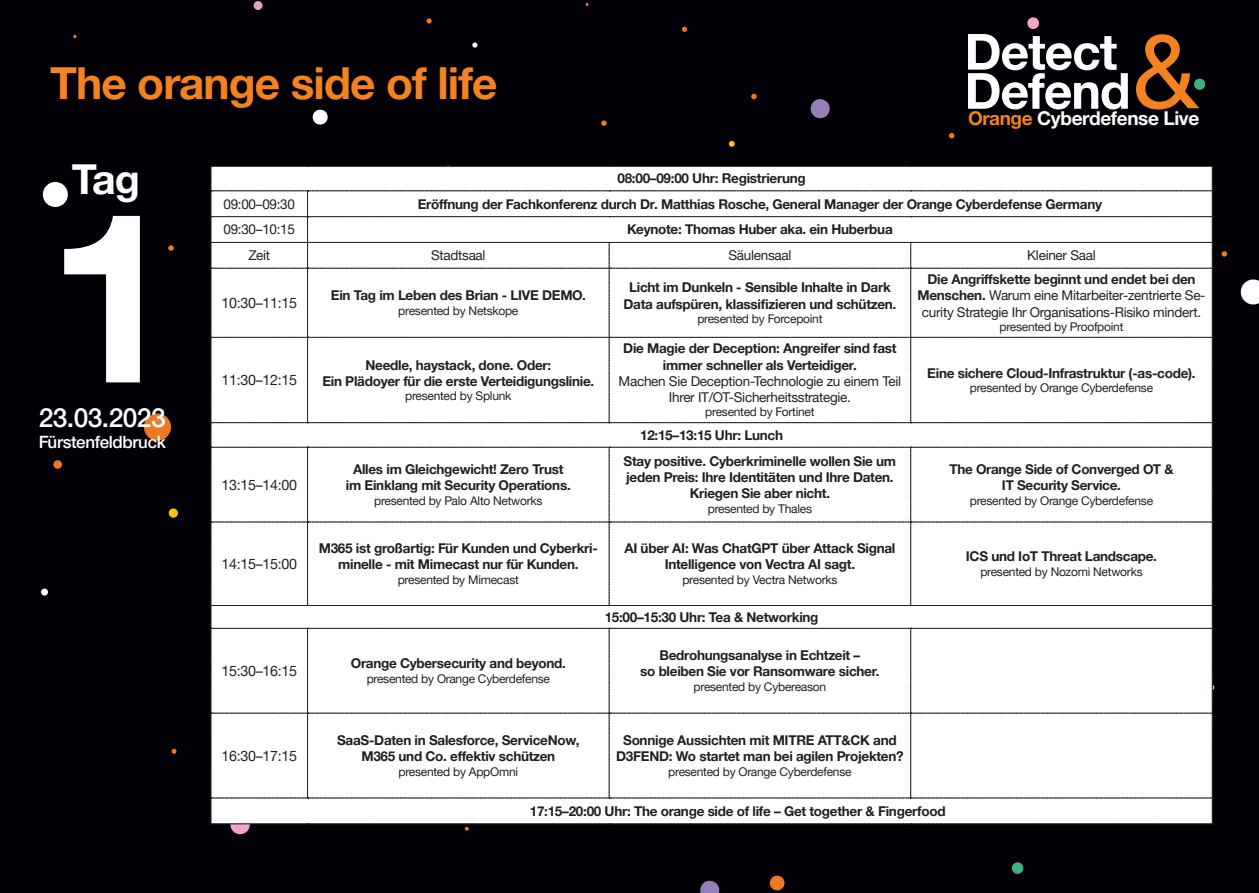
<style>
.page{position:relative;width:1259px;height:893px;background:#000006}
.page>*{position:absolute;margin:0;border:0;box-sizing:border-box;transform-origin:0 0}
.t1{font:700 237.9px "Helvetica Neue";color:#fff}
.t2{font:700 44.1px "Helvetica Neue";letter-spacing:-.02em;color:#f58220}
.t3{font:700 41.25px "Helvetica Neue";color:#fff}
.t4{font:500 26.25px "Helvetica Neue";letter-spacing:-.02em;color:#fff}
.t5{font:700 19.05px "Helvetica Neue";letter-spacing:-.02em;color:#fff}
.t6{font:500 16.95px "Helvetica Neue";letter-spacing:-.02em;color:#fff}
.t7{font:14.25px "Helvetica Neue";letter-spacing:-.02em;color:#231f20}
.Presentation_Title{font:700 13.5px/16.2px "Helvetica Neue";letter-spacing:-.02em;color:#231f20;text-align:center}
.Presentation_Title-2{font:13.5px/16.2px "Helvetica Neue";letter-spacing:-.02em;color:#231f20;text-align:center}
.table-headers{font:13.5px "Helvetica Neue";letter-spacing:-.02em;color:#231f20}
.sponsors{font:12px "Helvetica Neue";letter-spacing:-.02em;color:#231f20}
.s1{color:#f58220}
.s2{font-weight:700}
</style>
<div class="page">
<svg style="left:1221px;top:251px;width:6px;height:6px"></svg>
<svg style="left:949px;top:133px;width:6px;height:6px"></svg>
<svg style="left:168px;top:508px;width:10px;height:10px"></svg>
<svg style="left:1240px;top:279px;width:19px;height:26px"></svg>
<svg style="left:53px;top:460px;width:9px;height:9px"></svg>
<svg style="left:1011px;top:862px;width:13px;height:12px"></svg>
<div style="left:144px;top:413px;width:27px;height:28px;background:#ee7823;border-radius:50%"></div>
<svg style="left:41px;top:588px;width:7px;height:8px"></svg>
<svg style="left:700px;top:880px;width:20px;height:13px"></svg>
<svg style="left:601px;top:120px;width:6px;height:6px"></svg>
<svg style="left:769px;top:875px;width:16px;height:16px"></svg>
<svg style="left:42px;top:182px;width:26px;height:25px"></svg>
<svg style="left:810px;top:99px;width:20px;height:20px"></svg>
<svg style="left:728px;top:141px;width:7px;height:6px"></svg>
<svg style="left:751px;top:94px;width:5px;height:5px"></svg>
<svg style="left:171px;top:748px;width:6px;height:6px"></svg>
<svg style="left:472px;top:42px;width:6px;height:6px"></svg>
<svg style="left:312px;top:109px;width:16px;height:16px"></svg>
<svg style="left:73px;top:35px;width:4px;height:3px"></svg>
<div style="left:253px;top:1px;width:10px;height:9px;background:#e4a4c4;border-radius:50%"></div>
<svg style="left:426px;top:18px;width:6px;height:6px"></svg>
<svg style="left:682px;top:27px;width:5px;height:5px"></svg>
<svg style="left:168px;top:245px;width:6px;height:6px"></svg>
<div style="left:210px;top:165px;width:1004px;height:670px;background:#fff"></div>
<svg style="left:968px;top:17px;width:159px;height:92px"></svg>
<svg style="left:1136px;top:34px;width:70px;height:75px"></svg>
<p class="t2" style="left:50px;top:56px;width:449px">The orange side of life</p>
<p class="t5" style="left:968px;top:106px;width:233px"><span class="s1">Orange</span> Cyberdefense Live</p>
<p class="t3" style="left:72px;top:154px;width:70px">Tag</p>
<p class="t1" style="left:47px;top:151px;width:134px">1</p>
<p class="t4" style="left:39px;top:402px;width:128px">23.03.2023</p>
<p class="t6" style="left:39px;top:432px;width:129px">Fürstenfeldbruck</p>
<p class="Presentation_Title" style="left:617px;top:170px;width:190px">08:00–09:00 Uhr: Registrierung</p>
<p class="Presentation_Title-2" style="left:223px;top:196px;width:73px">09:00–09:30</p>
<p class="Presentation_Title" style="left:418px;top:196px;width:686px">Eröffnung der Fachkonferenz durch Dr. Matthias Rosche, General Manager der Orange Cyberdefense Germany</p>
<p class="Presentation_Title-2" style="left:223px;top:221px;width:73px">09:30–10:15</p>
<p class="Presentation_Title" style="left:627px;top:221px;width:267px">Keynote: Thomas Huber aka. ein Huberbua</p>
<p class="table-headers" style="left:248px;top:247px;width:23px">Zeit</p>
<p class="table-headers" style="left:431px;top:247px;width:56px">Stadtsaal</p>
<p class="table-headers" style="left:728px;top:247px;width:65px">Säulensaal</p>
<p class="table-headers" style="left:1027px;top:247px;width:70px">Kleiner Saal</p>
<p class="t7" style="left:221px;top:294px;width:77px">10:30–11:15</p>
<p class="Presentation_Title" style="left:331px;top:287px;width:256px">Ein Tag im Leben des Brian - LIVE DEMO.</p>
<p class="sponsors" style="left:398px;top:303px;width:122px">presented by Netskope</p>
<p class="Presentation_Title-2" style="left:917px;top:271px;width:290px"><span class="s2">Die Angriffskette beginnt und endet bei den<br>Menschen.</span> Warum eine Mitarbeiter-zentrierte Se&shy;curity Strategie Ihr Organisations-Risiko mindert.</p>
<p class="sponsors" style="left:999px;top:319px;width:125px">presented by Proofpoint</p>
<p class="Presentation_Title" style="left:623px;top:279px;width:274px">Licht im Dunkeln - Sensible Inhalte in Dark<br>Data aufspüren, klassifizieren und schützen.</p>
<p class="sponsors" style="left:697px;top:311px;width:127px">presented by Forcepoint</p>
<p class="t7" style="left:221px;top:371px;width:77px">11:30–12:15</p>
<p class="t7" style="left:221px;top:476px;width:77px">13:15–14:00</p>
<p class="Presentation_Title" style="left:322px;top:357px;width:273px">Needle, haystack, done. Oder:<br>Ein Plädoyer für die erste Verteidigungslinie.</p>
<p class="sponsors" style="left:405px;top:388px;width:108px">presented by Splunk</p>
<p class="Presentation_Title" style="left:346px;top:461px;width:226px">Alles im Gleichgewicht! Zero Trust im Einklang mit Security Operations.</p>
<p class="sponsors" style="left:374px;top:493px;width:170px">presented by Palo Alto Networks</p>
<p class="Presentation_Title-2" style="left:618px;top:340px;width:284px"><span class="s2">Die Magie der Deception: Angreifer sind fast immer schneller als Verteidiger.<br></span>Machen Sie Deception-Technologie zu einem Teil Ihrer IT/OT-Sicherheitsstrategie.</p>
<p class="sponsors" style="left:705px;top:405px;width:111px">presented by Fortinet</p>
<p class="Presentation_Title" style="left:640px;top:427px;width:144px">12:15–13:15 Uhr: Lunch</p>
<p class="Presentation_Title" style="left:623px;top:453px;width:274px">Stay positive. Cyberkriminelle wollen Sie um jeden Preis: Ihre Identitäten und Ihre Daten.<br>Kriegen Sie aber nicht.</p>
<p class="sponsors" style="left:708px;top:501px;width:106px">presented by Thales</p>
<p class="t7" style="left:221px;top:555px;width:77px">14:15–15:00</p>
<p class="Presentation_Title" style="left:319px;top:540px;width:281px">M365 ist großartig: Für Kunden und Cyberkri&shy;minelle - mit Mimecast nur für Kunden.</p>
<p class="sponsors" style="left:398px;top:572px;width:123px">presented by Mimecast</p>
<p class="Presentation_Title" style="left:624px;top:540px;width:272px">AI über AI: Was ChatGPT über Attack Signal<br>Intelligence von Vectra AI sagt.</p>
<p class="sponsors" style="left:682px;top:572px;width:157px">presented by Vectra Networks</p>
<p class="Presentation_Title" style="left:604px;top:609px;width:215px">15:00–15:30 Uhr: Tea &amp; Networking</p>
<p class="t7" style="left:221px;top:662px;width:77px">15:30–16:15</p>
<p class="Presentation_Title" style="left:351px;top:655px;width:216px">Orange Cybersecurity and beyond.</p>
<p class="sponsors" style="left:367px;top:671px;width:185px">presented by Orange Cyberdefense</p>
<p class="Presentation_Title" style="left:640px;top:647px;width:241px">Bedrohungsanalyse in Echtzeit –<br>so bleiben Sie vor Ransomware sicher.</p>
<p class="sponsors" style="left:693px;top:679px;width:134px">presented by Cybereason</p>
<p class="Presentation_Title" style="left:927px;top:365px;width:270px">Eine sichere Cloud-Infrastruktur (-as-code).</p>
<p class="sponsors" style="left:970px;top:380px;width:185px">presented by Orange Cyberdefense</p>
<p class="Presentation_Title" style="left:949px;top:461px;width:226px">The Orange Side of Converged OT &amp;<br>IT Security Service.</p>
<p class="sponsors" style="left:970px;top:493px;width:185px">presented by Orange Cyberdefense</p>
<p class="Presentation_Title" style="left:966px;top:548px;width:193px">ICS und IoT Threat Landscape.</p>
<p class="sponsors" style="left:980px;top:564px;width:164px">presented by Nozomi Networks</p>
<p class="t7" style="left:221px;top:747px;width:77px">16:30–17:15</p>
<p class="Presentation_Title" style="left:337px;top:732px;width:244px">SaaS-Daten in Salesforce, ServiceNow,<br>M365 und Co. effektiv schützen</p>
<p class="sponsors" style="left:398px;top:764px;width:121px">presented by AppOmni</p>
<p class="Presentation_Title" style="left:616px;top:732px;width:289px">Sonnige Aussichten mit MITRE ATT&amp;CK and<br>D3FEND: Wo startet man bei agilen Projekten?</p>
<p class="sponsors" style="left:668px;top:764px;width:185px">presented by Orange Cyberdefense</p>
<p class="Presentation_Title" style="left:530px;top:803px;width:417px">17:15–20:00 Uhr: The orange side of life – Get together &amp; Fingerfood</p>
</div>
